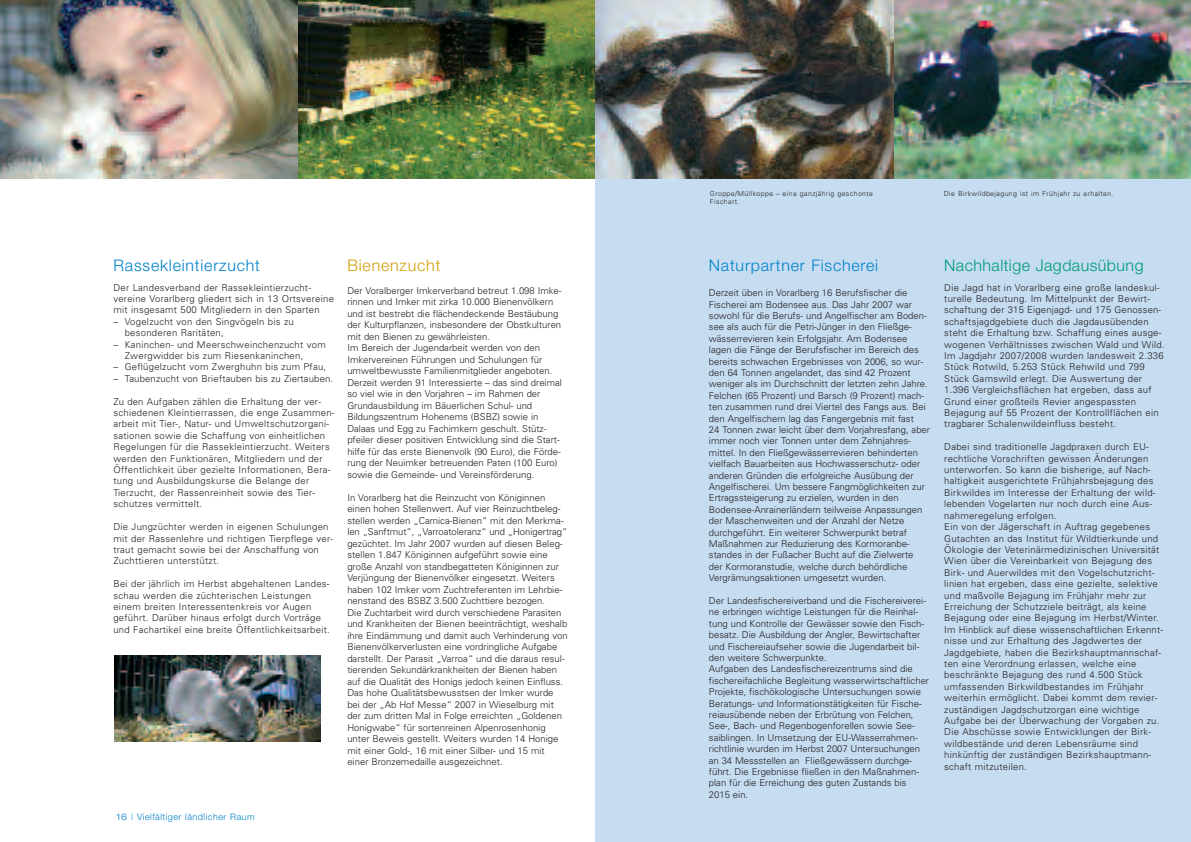
<style>
.page{position:relative;width:1191px;height:842px;background:#fff}
.page>*{position:absolute;margin:0;border:0;box-sizing:border-box;transform-origin:0 0}
.t1{font:300 16px "Helvetica Neue";letter-spacing:.05em;color:#0082c8}
.t2{font:300 16px "Helvetica Neue";letter-spacing:.03em;color:#009b7a}
.t3{font:300 16px "Helvetica Neue";letter-spacing:.05em;color:#d49f0c}
.t4{font:300 9.5px/11.4px "Univers";color:#231f20}
.t5{font:300 9.5px/11.4px "Univers";letter-spacing:.03em;color:#231f20}
.t6{font:300 9px "Helvetica Neue";letter-spacing:.055em;color:#0082c8}
.t7{font:300 7px/8.4px "Univers";letter-spacing:.055em;color:#231f20}
.s1{font-stretch:expanded}
</style>
<div class="page">
<img style="left:298px;top:0;width:297px;height:179px">
<img style="left:0;top:0;width:298px;height:179px">
<div style="left:595px;top:9px;width:596px;height:833px;background:#c5dcf1"></div>
<img style="left:893px;top:0;width:298px;height:179px">
<img style="left:595px;top:0;width:298px;height:179px">
<img style="left:114px;top:656px;width:206px;height:85px">
<h1 class="t1" style="left:113px;top:255px;width:148px">Rassekleintierzucht</h1>
<p class="t5" style="left:113px;top:282px;width:222px">Der Landesverband der Rassekleintierzucht&shy;vereine Vorarlberg gliedert sich in 13 Ortsvereine mit insgesamt 500 Mitgliedern in den Sparten</p>
<p class="t5" style="left:125px;top:317px;width:171px;text-indent:-11px">– Vogelzucht von den Singvögeln bis zu besonderen Raritäten,</p>
<p class="t5" style="left:125px;top:339px;width:202px;text-indent:-11px">– Kaninchen- und Meerschweinchenzucht vom<br>Zwergwidder bis zum Riesenkaninchen,</p>
<p class="t5" style="left:113px;top:362px;width:214px">– Geflügelzucht vom Zwerghuhn bis zum Pfau,</p>
<p class="t4" style="left:113px;top:374px;width:221px">– Taubenzucht von Brieftauben bis zu Ziertauben.</p>
<p class="t5" style="left:113px;top:396px;width:223px">Zu den Aufgaben zählen die Erhaltung der ver&shy;schiedenen Kleintierrassen, die enge Zusammen&shy;arbeit mit Tier-, Natur- und Umweltschutzorgani&shy;sationen sowie die Schaffung von einheitlichen Regelungen für die Rassekleintierzucht. Weiters werden den Funktionären, Mitgliedern und der Öffentlichkeit über gezielte Informationen, Bera&shy;tung und Ausbildungskurse die Belange der Tierzucht, der Rassenreinheit sowie des Tier&shy;schutzes vermittelt.</p>
<p class="t5" style="left:113px;top:522px;width:221px">Die Jungzüchter werden in eigenen Schulungen mit der Rassenlehre und richtigen Tierpflege ver&shy;traut gemacht sowie bei der Anschaffung von Zuchttieren unterstützt.</p>
<p class="t5" style="left:113px;top:579px;width:218px">Bei der jährlich im Herbst abgehaltenen Landes&shy;schau werden die züchterischen Leistungen einem breiten Interessentenkreis vor Augen geführt. Darüber hinaus erfolgt durch Vorträge und Fachartikel eine breite Öffentlichkeitsarbeit.</p>
<h1 class="t3" style="left:347px;top:255px;width:95px">Bienenzucht</h1>
<p class="t4" style="left:347px;top:285px;width:216px">Der Voralberger Imkerverband betreut 1.098 Imke&shy;rinnen und Imker mit zirka 10.000 Bienenvölkern und ist bestrebt die flächendeckende Bestäubung der Kulturpflanzen, insbesondere der Obstkulturen mit den Bienen zu gewährleisten.<br>Im Bereich der Jugendarbeit werden von den Imkervereinen Führungen und Schulungen für umweltbewusste Familienmitglieder angeboten.<br>Derzeit werden 91 Interessierte – das sind dreimal so viel wie in den Vorjahren – im Rahmen der Grundausbildung im Bäuerlichen Schul- und Bildungszentrum Hohenems (BSBZ) sowie in Dalaas und Egg zu Fachimkern geschult. Stütz&shy;pfeiler dieser positiven Entwicklung sind die Start&shy;hilfe für das erste Bienenvolk (90 Euro), die Förde&shy;rung der Neuimker betreuenden Paten (100 Euro) sowie die Gemeinde- und Vereinsförderung.</p>
<p class="t4" style="left:347px;top:492px;width:222px">In Vorarlberg hat die Reinzucht von Königinnen einen hohen Stellenwert. Auf vier Reinzuchtbeleg&shy;stellen werden „Carnica-Bienen“ mit den Merkma&shy;len „Sanftmut“, „Varroatoleranz“ und „Honigertrag“ gezüchtet. Im Jahr 2007 wurden auf diesen Beleg&shy;stellen 1.847 Königinnen aufgeführt sowie eine große Anzahl von standbegatteten Königinnen zur Verjüngung der Bienenvölker eingesetzt. Weiters haben 102 Imker vom Zuchtreferenten im Lehrbie&shy;nenstand des BSBZ 3.500 Zuchttiere bezogen.<br>Die Zuchtarbeit wird durch verschiedene Parasiten und Krankheiten der Bienen beeinträchtigt, weshalb ihre Eindämmung und damit auch Verhinderung von Bienenvölkerverlusten eine vordringliche Aufgabe darstellt. Der Parasit „Varroa“ und die daraus resul&shy;tierenden Sekundärkrankheiten der Bienen haben auf die Qualität des Honigs jedoch keinen Einfluss.<br>Das hohe Qualitätsbewusstsen der Imker wurde bei der „Ab Hof Messe“ 2007 in Wieselburg mit der zum dritten Mal in Folge erreichten „Goldenen Honigwabe“ für sortenreinen Alpenrosenhonig unter Beweis gestellt. Weiters wurden 14 Honige mit einer Gold-, 16 mit einer Silber- und 15 mit einer Bronzemedaille ausgezeichnet.</p>
<p class="t6" style="left:116px;top:811px;width:140px"><span class="s1">16 |</span> Vielfältiger ländlicher Raum</p>
<p class="t7" style="left:710px;top:190px;width:165px">Groppe/Müllkoppe – eine ganzjährig geschonte<br>Fischart.</p>
<p class="t7" style="left:944px;top:190px;width:171px">Die Birkwildbejagung ist im Frühjahr zu erhalten.</p>
<h1 class="t1" style="left:709px;top:255px;width:171px">Naturpartner Fischerei</h1>
<p class="t4" style="left:709px;top:288px;width:223px">Derzeit üben in Vorarlberg 16 Berufsfischer die Fischerei am Bodensee aus. Das Jahr 2007 war sowohl für die Berufs- und Angelfischer am Boden&shy;see als auch für die Petri-Jünger in den Fließge&shy;wässerrevieren kein Erfolgsjahr. Am Bodensee lagen die Fänge der Berufsfischer im Bereich des bereits schwachen Ergebnisses von 2006, so wur&shy;den 64 Tonnen angelandet, das sind 42 Prozent weniger als im Durchschnitt der letzten zehn Jahre.<br>Felchen (65 Prozent) und Barsch (9 Prozent) mach&shy;ten zusammen rund drei Viertel des Fangs aus. Bei den Angelfischern lag das Fangergebnis mit fast<br>24 Tonnen zwar leicht über dem Vorjahresfang, aber immer noch vier Tonnen unter dem Zehnjahres&shy;mittel. In den Fließgewässerrevieren behinderten vielfach Bauarbeiten aus Hochwasserschutz- oder anderen Gründen die erfolgreiche Ausübung der Angelfischerei. Um bessere Fangmöglichkeiten zur Ertragssteigerung zu erzielen, wurden in den Bodensee-Anrainerländern teilweise Anpassungen der Maschenweiten und der Anzahl der Netze durchgeführt. Ein weiterer Schwerpunkt betraf Maßnahmen zur Reduzierung des Kormoranbe&shy;standes in der Fußacher Bucht auf die Zielwerte<br>der Kormoranstudie, welche durch behördliche Vergrämungsaktionen umgesetzt wurden.</p>
<p class="t4" style="left:709px;top:596px;width:222px">Der Landesfischereiverband und die Fischereiverei&shy;ne erbringen wichtige Leistungen für die Reinhal&shy;tung und Kontrolle der Gewässer sowie den Fisch&shy;besatz. Die Ausbildung der Angler, Bewirtschafter und Fischereiaufseher sowie die Jugendarbeit bil&shy;den weitere Schwerpunkte.<br>Aufgaben des Landesfischereizentrums sind die fischereifachliche Begleitung wasserwirtschaftlicher Projekte, fischökologische Untersuchungen sowie Beratungs- und Informationstätigkeiten für Fische&shy;reiausübende neben der Erbrütung von Felchen, See-, Bach- und Regenbogenforellen sowie See&shy;saiblingen. In Umsetzung der EU-Wasserrahmen&shy;richtlinie wurden im Herbst 2007 Untersuchungen an 34 Messstellen an Fließgewässern durchge&shy;führt. Die Ergebnisse fließen in den Maßnahmen&shy;plan für die Erreichung des guten Zustands bis 2015 ein.</p>
<h1 class="t2" style="left:944px;top:255px;width:201px">Nachhaltige Jagdausübung</h1>
<p class="t5" style="left:944px;top:282px;width:222px">Die Jagd hat in Vorarlberg eine große landeskul&shy;turelle Bedeutung. Im Mittelpunkt der Bewirt&shy;schaftung der 315 Eigenjagd- und 175 Genossen&shy;schaftsjagdgebiete duch die Jagdausübenden steht die Erhaltung bzw. Schaffung eines ausge&shy;wogenen Verhältnisses zwischen Wald und Wild.<br>Im Jagdjahr 2007/2008 wurden landesweit 2.336<br>Stück Rotwild, 5.253 Stück Rehwild und 799<br>Stück Gamswild erlegt. Die Auswertung der 1.396 Vergleichsflächen hat ergeben, dass auf Grund einer großteils Revier angespassten Bejagung auf 55 Prozent der Kontrollflächen ein tragbarer Schalenwildeinfluss besteht.</p>
<p class="t5" style="left:944px;top:442px;width:220px">Dabei sind traditionelle Jagdpraxen durch EU&shy;rechtliche Vorschriften gewissen Änderungen unterworfen. So kann die bisherige, auf Nach&shy;haltigkeit ausgerichtete Frühjahrsbejagung des Birkwildes im Interesse der Erhaltung der wild&shy;lebenden Vogelarten nur noch durch eine Aus&shy;nahmeregelung erfolgen.<br>Ein von der Jägerschaft in Auftrag gegebenes Gutachten an das Institut für Wildtierkunde und Ökologie der Veterinärmedizinischen Universität Wien über die Vereinbarkeit von Bejagung des Birk- und Auerwildes mit den Vogelschutzricht&shy;linien hat ergeben, dass eine gezielte, selektive und maßvolle Bejagung im Frühjahr mehr zur Erreichung der Schutzziele beiträgt, als keine Bejagung oder eine Bejagung im Herbst/Winter.<br>Im Hinblick auf diese wissenschaftlichen Erkennt&shy;nisse und zur Erhaltung des Jagdwertes der Jagdgebiete, haben die Bezirkshauptmannschaf&shy;ten eine Verordnung erlassen, welche eine beschränkte Bejagung des rund 4.500 Stück umfassenden Birkwildbestandes im Frühjahr weiterhin ermöglicht. Dabei kommt dem revier&shy;zuständigen Jagdschutzorgan eine wichtige Aufgabe bei der Überwachung der Vorgaben zu.<br>Die Abschüsse sowie Entwicklungen der Birk&shy;wildbestände und deren Lebensräume sind hinkünftig der zuständigen Bezirkshauptmann&shy;schaft mitzuteilen.</p>
</div>
